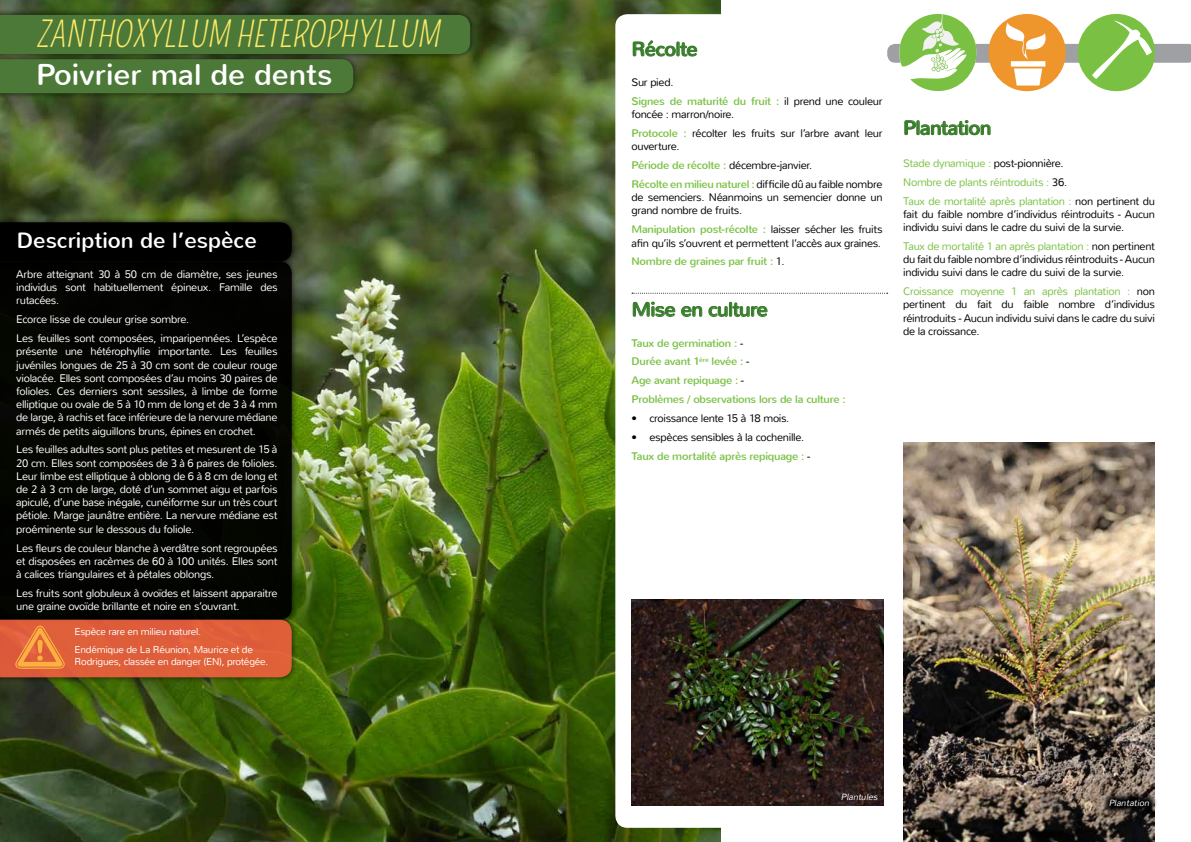
<style>
.page{position:relative;width:1191px;height:842px;background:#fff}
.page>*{position:absolute;margin:0;border:0;box-sizing:border-box;transform-origin:0 0}
.t1{font:italic 35px "Pompiere";color:#fde868}
.t2{font:30px "Nunito";color:#fff}
.t3{font:22px "Nunito";color:#fff}
.t4{font:20px "Nunito";letter-spacing:-.03em;color:#387c2b}
.t5{font:300 11px/13.2px "Nunito";letter-spacing:-.03em;color:#fff;text-align:justify}
.t6{font:300 11px/13.2px "Nunito";letter-spacing:-.03em;color:#000}
.t7{font:11px/18.9px "Nunito";letter-spacing:-.02em;color:#7ac143}
.t8{font:300 11px/18.9px "Nunito";letter-spacing:-.025em;color:#7ac143}
.t9{font:300 10px/17.7px "Nunito";letter-spacing:-.025em;color:#fff}
.t10{font:italic 300 9px "Nunito";color:#fff}
.s1{font-weight:400;color:#7ac143}
.s2{font-weight:300;color:#000}
.s3{color:#000}
.s4{color:#7ac143}
</style>
<div class="page">
<img style="left:0;top:0;width:595px;height:842px">
<div style="left:0;top:9px;width:476px;height:51px;background:#000;opacity:.75"></div>
<div style="left:0;top:53px;width:359px;height:46px;background:#000;opacity:.75"></div>
<svg style="left:0;top:15px;width:470px;height:78px;background:#497133"></svg>
<div style="left:0;top:267px;width:292px;height:347px;background:#030401"></div>
<div style="left:0;top:216px;width:298px;height:51px;background:#000;opacity:.75"></div>
<div style="left:0;top:222px;width:292px;height:39px;background:#000"></div>
<div style="left:0;top:614px;width:298px;height:69px;background:#000;opacity:.75"></div>
<svg style="left:0;top:620px;width:292px;height:57px;background:#df623a"></svg>
<svg style="left:595px;top:0;width:125px;height:842px;background:#435f18"></svg>
<div style="left:615px;top:14px;width:540px;height:814px;background:#fff;border-radius:12px"></div>
<svg style="left:633px;top:40px;width:64px;height:17px"></svg>
<svg style="left:633px;top:302px;width:42px;height:15px"></svg>
<svg style="left:681px;top:306px;width:21px;height:11px"></svg>
<svg style="left:708px;top:302px;width:59px;height:15px"></svg>
<svg style="left:904px;top:120px;width:86px;height:15px"></svg>
<svg style="left:887px;top:14px;width:304px;height:77px"></svg>
<svg style="left:632px;top:293px;width:255px;height:1px"></svg>
<img style="left:631px;top:600px;width:252px;height:206px">
<img style="left:903px;top:442px;width:252px;height:400px">
<svg style="left:1101px;top:791px;width:56px;height:23px"></svg>
<h1 class="t1" style="left:36px;top:14px;width:412px">ZANTHOXYLLUM HETEROPHYLLUM</h1>
<h2 class="t2" style="left:36px;top:55px;width:298px">Poivrier mal de dents</h2>
<h3 class="t3" style="left:17px;top:227px;width:241px">description de l’espèce</h3>
<p class="t5" style="left:16px;top:268px;width:263px">Arbre atteignant 30 à 50 cm de diamètre, ses jeunes individus sont habituellement épineux. Famille des rutacées.</p>
<p class="t5" style="left:16px;top:310px;width:263px;line-height:18.9px">Ecorce lisse de couleur grise sombre.<br>Les feuilles sont composées, imparipennées. L’espèce</p>
<p class="t5" style="left:16px;top:345px;width:263px">présente une hétérophyllie importante. Les feuilles juvéniles longues de 25 à 30 cm sont de couleur rouge violacée. Elles sont composées d’au moins 30 paires de folioles. Ces derniers sont sessiles, à limbe de forme elliptique ou ovale de 5 à 10 mm de long et de 3 à 4 mm de large, à rachis et face inférieure de la nervure médiane armés de petits aiguillons bruns, épines en crochet.</p>
<p class="t5" style="left:16px;top:443px;width:263px">Les feuilles adultes sont plus petites et mesurent de 15 à 20 cm. Elles sont composées de 3 à 6 paires de folioles.<br>Leur limbe est elliptique à oblong de 6 à 8 cm de long et de 2 à 3 cm de large, doté d’un sommet aigu et parfois apiculé, d’une base inégale, cunéiforme sur un très court pétiole. Marge jaunâtre entière. La nervure médiane est proéminente sur le dessous du foliole.</p>
<p class="t5" style="left:16px;top:541px;width:263px">Les fleurs de couleur blanche à verdâtre sont regroupées et disposées en racèmes de 60 à 100 unités. Elles sont à calices triangulaires et à pétales oblongs.</p>
<p class="t5" style="left:16px;top:586px;width:263px">Les fruits sont globuleux à ovoïdes et laissent apparaitre une graine ovoïde brillante et noire en s’ouvrant.</p>
<p class="t9" style="left:75px;top:623px;width:180px">Espèce rare en milieu naturel.<br>Endémique de La Réunion, Maurice et de</p>
<p class="t9" style="left:75px;top:653px;width:195px">Rodrigues, classée en danger (EN), protégée.</p>
<h3 class="t4" style="left:631px;top:36px;width:68px">récolte</h3>
<p class="t6" style="left:631px;top:73px;width:252px;line-height:18.9px">Sur pied.<br><span class="s1">signes de maturité du fruit :</span> il prend une couleur</p>
<p class="t6" style="left:631px;top:105px;width:252px;line-height:18.9px">foncée : marron/noire.<br><span class="s1">Protocole :</span> récolter les fruits sur l’arbre avant leur</p>
<p class="t6" style="left:631px;top:137px;width:252px;line-height:18.9px">ouverture.<br><span class="s1">Période de récolte :</span> décembre-janvier.<br><span class="s1">récolte en milieu naturel :</span> difficile dû au faible nombre</p>
<p class="t6" style="left:631px;top:191px;width:252px">de semenciers. Néanmoins un semencier donne un grand nombre de fruits.</p>
<p class="t6" style="left:631px;top:223px;width:252px"><span class="s1">Manipulation post-récolte :</span> laisser sécher les fruits afin qu’ils s’ouvrent et permettent l’accès aux graines.</p>
<p class="t7" style="left:631px;top:252px;width:154px">nombre de graines par fruit : <span class="s2">1.</span></p>
<h3 class="t4" style="left:631px;top:297px;width:138px">Mise en culture</h3>
<p class="t7" style="left:631px;top:333px;width:216px">taux de germination : <span class="s2">-<br></span>durée avant 1<sup>ère</sup> levée : <span class="s2">-<br></span>age avant repiquage : <span class="s2">-<br></span>Problèmes / observations lors de la culture :</p>
<p class="t6" style="left:631px;top:412px;width:159px">• croissance lente 15 à 18 mois.</p>
<p class="t6" style="left:631px;top:428px;width:180px;line-height:18.9px">• espèces sensibles à la cochenille. <span class="s1">taux de mortalité après repiquage :</span> -</p>
<h3 class="t4" style="left:903px;top:115px;width:90px">Plantation</h3>
<p class="t8" style="left:903px;top:154px;width:253px">Stade dynamique : <span class="s3">post-pionnière.<br></span>Nombre de plants réintroduits : <span class="s3">36.<br></span>Taux de mortalité après plantation : <span class="s3">non pertinent du</span></p>
<p class="t6" style="left:903px;top:208px;width:253px">fait du faible nombre d’individus réintroduits - Aucun individu suivi dans le cadre du suivi de la survie.</p>
<p class="t6" style="left:903px;top:240px;width:253px;text-align:justify"><span class="s4">Taux de mortalité 1 an après plantation :</span> non pertinent du fait du faible nombre d’individus réintroduits - Aucun individu suivi dans le cadre du suivi de la survie.</p>
<p class="t6" style="left:903px;top:285px;width:253px;text-align:justify"><span class="s4">Croissance moyenne 1 an après plantation :</span> non pertinent du fait du faible nombre d’individus réintroduits - Aucun individu suivi dans le cadre du suivi de la croissance.</p>
<p class="t10" style="left:840px;top:791px;width:40px">Plantules</p>
<p class="t10" style="left:1108px;top:797px;width:44px">Plantation</p>
</div>
